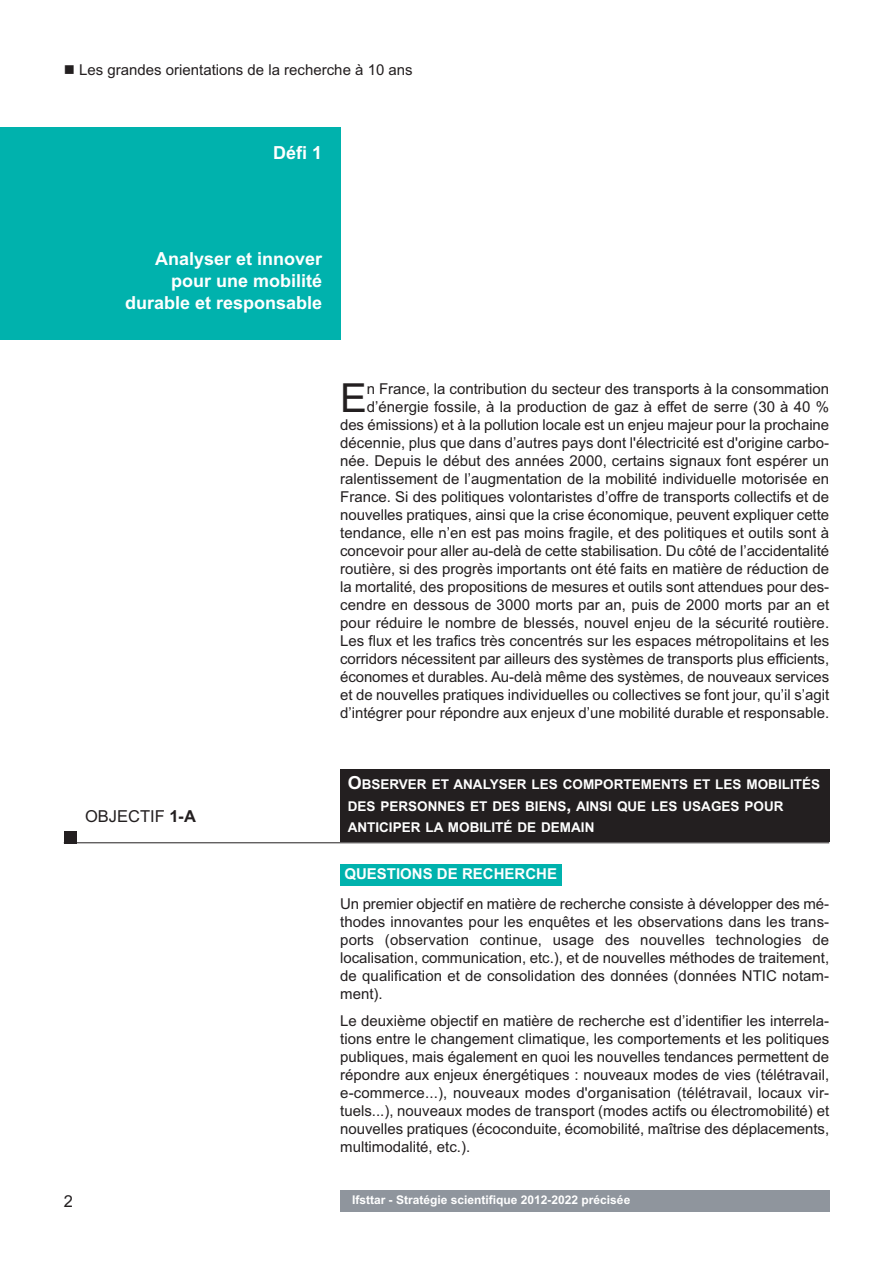
<style>
.page{position:relative;width:893px;height:1263px;background:#fff}
.page>*{position:absolute;margin:0;border:0;box-sizing:border-box;transform-origin:0 0}
.t1{font:40.05px "Arial";color:#231f20}
.t2{font:700 18px/21.6px "Arial";color:#fff;text-align:right}
.t3{font:16.5px "Arial";color:#231f20}
.t4{font:15px/18px "Arial";color:#231f20;text-align:justify}
.t5{font:700 15px "Arial";color:#fff}
.t6{font:700 13.5px/21.6px "Arial";color:#fff}
.t7{font:700 12px "Arial";color:#fff}
.s1{font-weight:700}
.s2{font-size:18px}
</style>
<div class="page">
<div style="left:340px;top:1191px;width:489px;height:21px;background:#8f959d"></div>
<div style="left:0;top:128px;width:340px;height:212px;background:#00b2ad"></div>
<hr style="left:64px;top:842px;width:765px;height:1px;background:#231f20">
<div style="left:64px;top:831px;width:13px;height:12px;background:#231f20"></div>
<div style="left:340px;top:770px;width:489px;height:72px;background:#231f20"></div>
<div style="left:340px;top:864px;width:221px;height:22px;background:#00b2ad"></div>
<p class="t4" style="left:64px;top:61px;width:350px">■ Les grandes orientations de la recherche à 10 ans</p>
<p class="t2" style="left:273px;top:142px;width:51px">Défi 1</p>
<p class="t2" style="left:125px;top:248px;width:199px">Analyser et innover pour une mobilité durable et responsable</p>
<p class="t3" style="left:85px;top:806px;width:112px">ObjeCtIf <span class="s1">1-A</span></p>
<p class="t4" style="left:340px;top:379px;width:490px;text-align:right">n france, la contribution du secteur des transports à la consommation d’énergie fossile, à la production de gaz à effet de serre (30 à 40 % des émissions) et à la pollution locale est un enjeu majeur pour la prochaine décennie, plus que dans d’autres pays dont l'électricité est d'origine carbo&shy;née. Depuis le début des années 2000, certains signaux font espérer un ralentissement de l’augmentation de la mobilité individuelle motorisée en france. Si des politiques volontaristes d’offre de transports collectifs et de nouvelles pratiques, ainsi que la crise économique, peuvent expliquer cette tendance, elle n’en est pas moins fragile, et des politiques et outils sont à concevoir pour aller au-delà de cette stabilisation. Du côté de l’accidentalité routière, si des progrès importants ont été faits en matière de réduction de la mortalité, des propositions de mesures et outils sont attendues pour des&shy;cendre en dessous de 3000 morts par an, puis de 2000 morts par an et pour réduire le nombre de blessés, nouvel enjeu de la sécurité routière.<br>Les flux et les trafics très concentrés sur les espaces métropolitains et les corridors nécessitent par ailleurs des systèmes de transports plus efficients, économes et durables. Au-delà même des systèmes, de nouveaux services et de nouvelles pratiques individuelles ou collectives se font jour, qu’il s’agit d’intégrer pour répondre aux enjeux d’une mobilité durable et responsable.</p>
<h1 class="t1" style="left:340px;top:374px;width:28px">e</h1>
<p class="t6" style="left:348px;top:773px;width:474px"><span class="s2">O</span>BSERVER ET ANALYSER LES COMPORTEMENTS ET LES MOBILITÉS<br>DES PERSONNES ET DES BIENS<span class="s2">,</span> AINSI QUE LES USAGES POUR<br>ANTICIPER LA MOBILITÉ DE DEMAIN</p>
<p class="t5" style="left:344px;top:865px;width:214px">QUESTIONS DE RECHERCHE</p>
<p class="t4" style="left:340px;top:895px;width:490px">Un premier objectif en matière de recherche consiste à développer des mé&shy;thodes innovantes pour les enquêtes et les observations dans les trans&shy;ports (observation continue, usage des nouvelles technologies de localisation, communication, etc.), et de nouvelles méthodes de traitement, de qualification et de consolidation des données (données NtIC notam&shy;ment).</p>
<p class="t4" style="left:340px;top:1012px;width:490px">Le deuxième objectif en matière de recherche est d’identifier les interrela&shy;tions entre le changement climatique, les comportements et les politiques publiques, mais également en quoi les nouvelles tendances permettent de répondre aux enjeux énergétiques : nouveaux modes de vies (télétravail, e-commerce...), nouveaux modes d'organisation (télétravail, locaux vir&shy;tuels...), nouveaux modes de transport (modes actifs ou électromobilité) et nouvelles pratiques (écoconduite, écomobilité, maîtrise des déplacements, multimodalité, etc.).</p>
<p class="t3" style="left:64px;top:1191px;width:11px">2</p>
<p class="t7" style="left:352px;top:1193px;width:280px">Ifsttar - Stratégie scientifique 2012-2022 précisée</p>
</div>
